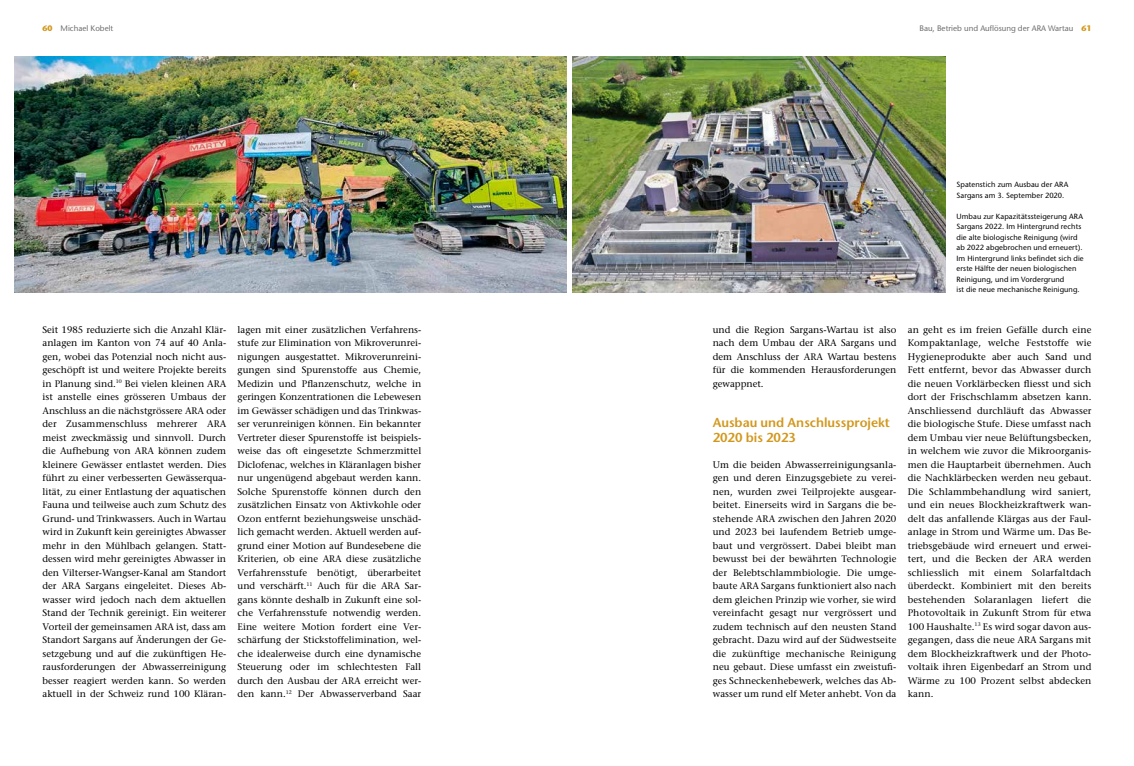
<style>
.page{position:relative;width:1134px;height:766px;background:#fff}
.page>*{position:absolute;margin:0;border:0;box-sizing:border-box;transform-origin:0 0}
.t1{font:600 13px/15px "Stone Sans Std";color:#d2981d}
.t2{font:500 9.5px/13.5px "Stone Serif Std";letter-spacing:.005em;color:#000;text-align:justify}
.t3{font:500 8px "Stone Sans Std";color:#6f7070}
.t4{font:500 7.5px/10.5px "Stone Sans Std";letter-spacing:.015em;color:#000}
.s1{font-weight:700;color:#d2981d}
</style>
<div class="page">
<img style="left:14px;top:57px;width:553px;height:235px">
<img style="left:573px;top:57px;width:372px;height:235px">
<p class="t3" style="left:43px;top:24px;width:72px"><span class="s1">60</span> Michael Kobelt</p>
<p class="t3" style="left:919px;top:24px;width:174px">Bau, Betrieb und Auflösung der ARA Wartau <span class="s1">61</span></p>
<p class="t4" style="left:956px;top:179px;width:113px">Spatenstich zum Ausbau der ARA<br>Sargans am 3. September 2020.</p>
<p class="t4" style="left:956px;top:211px;width:129px">Umbau zur Kapazitätssteigerung ARA Sargans 2022. Im Hintergrund rechts die alte biologische Reinigung (wird ab 2022 abgebrochen und erneuert).<br>Im Hintergrund links befindet sich die erste Hälfte der neuen biologischen Reinigung, und im Vordergrund<br>ist die neue mechanische Reinigung.</p>
<p class="t2" style="left:43px;top:322px;width:185px">Seit 1985 reduzierte sich die Anzahl Klär&shy;anlagen im Kanton von 74 auf 40 Anla&shy;gen, wobei das Potenzial noch nicht aus&shy;geschöpft ist und weitere Projekte bereits in Planung sind.<sup>10</sup> Bei vielen kleinen ARA ist anstelle eines grösseren Umbaus der Anschluss an die nächstgrössere ARA oder der Zusammenschluss mehrerer ARA meist zweckmässig und sinnvoll. Durch die Aufhebung von ARA können zudem kleinere Gewässer entlastet werden. Dies führt zu einer verbesserten Gewässerqua&shy;lität, zu einer Entlastung der aquatischen Fauna und teilweise auch zum Schutz des Grund- und Trinkwassers. Auch in Wartau wird in Zukunft kein gereinigtes Abwasser mehr in den Mühlbach gelangen. Statt&shy;dessen wird mehr gereinigtes Abwasser in den Vilterser-Wangser-Kanal am Standort der ARA Sargans eingeleitet. Dieses Ab&shy;wasser wird jedoch nach dem aktuellen Stand der Technik gereinigt. Ein weiterer Vorteil der gemeinsamen ARA ist, dass am Standort Sargans auf Änderungen der Ge&shy;setzgebung und auf die zukünftigen He&shy;rausforderungen der Abwasserreinigung besser reagiert werden kann. So werden aktuell in der Schweiz rund 100 Kläran-</p>
<p class="t2" style="left:238px;top:322px;width:185px">lagen mit einer zusätzlichen Verfahrens&shy;stufe zur Elimination von Mikroverunrei&shy;nigungen ausgestattet. Mikroverunreini&shy;gungen sind Spurenstoffe aus Chemie, Medizin und Pflanzenschutz, welche in geringen Konzentrationen die Lebewesen im Gewässer schädigen und das Trinkwas&shy;ser verunreinigen können. Ein bekannter Vertreter dieser Spurenstoffe ist beispiels&shy;weise das oft eingesetzte Schmerzmittel Diclofenac, welches in Kläranlagen bisher nur ungenügend abgebaut werden kann.<br>Solche Spurenstoffe können durch den zusätzlichen Einsatz von Aktivkohle oder Ozon entfernt beziehungsweise unschäd&shy;lich gemacht werden. Aktuell werden auf&shy;grund einer Motion auf Bundesebene die Kriterien, ob eine ARA diese zusätzliche Verfahrensstufe benötigt, überarbeitet und verschärft.<sup>11</sup> Auch für die ARA Sar&shy;gans könnte deshalb in Zukunft eine sol&shy;che Verfahrensstufe notwendig werden.<br>Eine weitere Motion fordert eine Ver&shy;schärfung der Stickstoffelimination, wel&shy;che idealerweise durch eine dynamische Steuerung oder im schlechtesten Fall durch den Ausbau der ARA erreicht wer&shy;den kann.<sup>12</sup> Der Abwasserverband Saar</p>
<p class="t2" style="left:713px;top:322px;width:185px">und die Region Sargans-Wartau ist also nach dem Umbau der ARA Sargans und dem Anschluss der ARA Wartau bestens für die kommenden Herausforderungen gewappnet.</p>
<h1 class="t1" style="left:713px;top:415px;width:179px">Ausbau und Anschlussprojekt<br>2020 bis 2023</h1>
<p class="t2" style="left:713px;top:457px;width:185px">Um die beiden Abwasserreinigungsanla&shy;gen und deren Einzugsgebiete zu verei&shy;nen, wurden zwei Teilprojekte ausgear&shy;beitet. Einerseits wird in Sargans die be&shy;stehende ARA zwischen den Jahren 2020 und 2023 bei laufendem Betrieb umge&shy;baut und vergrössert. Dabei bleibt man bewusst bei der bewährten Technologie der Belebtschlammbiologie. Die umge&shy;baute ARA Sargans funktioniert also nach dem gleichen Prinzip wie vorher, sie wird vereinfacht gesagt nur vergrössert und zudem technisch auf den neusten Stand gebracht. Dazu wird auf der Südwestseite die zukünftige mechanische Reinigung neu gebaut. Diese umfasst ein zweistufi&shy;ges Schneckenhebewerk, welches das Ab&shy;wasser um rund elf Meter anhebt. Von da</p>
<p class="t2" style="left:908px;top:322px;width:185px">an geht es im freien Gefälle durch eine Kompaktanlage, welche Feststoffe wie Hygieneprodukte aber auch Sand und Fett entfernt, bevor das Abwasser durch die neuen Vorklärbecken fliesst und sich dort der Frischschlamm absetzen kann.<br>Anschliessend durchläuft das Abwasser die biologische Stufe. Diese umfasst nach dem Umbau vier neue Belüftungsbecken, in welchem wie zuvor die Mikroorganis&shy;men die Hauptarbeit übernehmen. Auch die Nachklärbecken werden neu gebaut.<br>Die Schlammbehandlung wird saniert, und ein neues Blockheizkraftwerk wan&shy;delt das anfallende Klärgas aus der Faul&shy;anlage in Strom und Wärme um. Das Be&shy;triebsgebäude wird erneuert und erwei&shy;tert, und die Becken der ARA werden schliesslich mit einem Solarfaltdach überdeckt. Kombiniert mit den bereits bestehenden Solaranlagen liefert die Photovoltaik in Zukunft Strom für etwa 100 Haushalte.<sup>13</sup> Es wird sogar davon aus&shy;gegangen, dass die neue ARA Sargans mit dem Blockheizkraftwerk und der Photo&shy;voltaik ihren Eigenbedarf an Strom und Wärme zu 100 Prozent selbst abdecken kann.</p>
</div>
